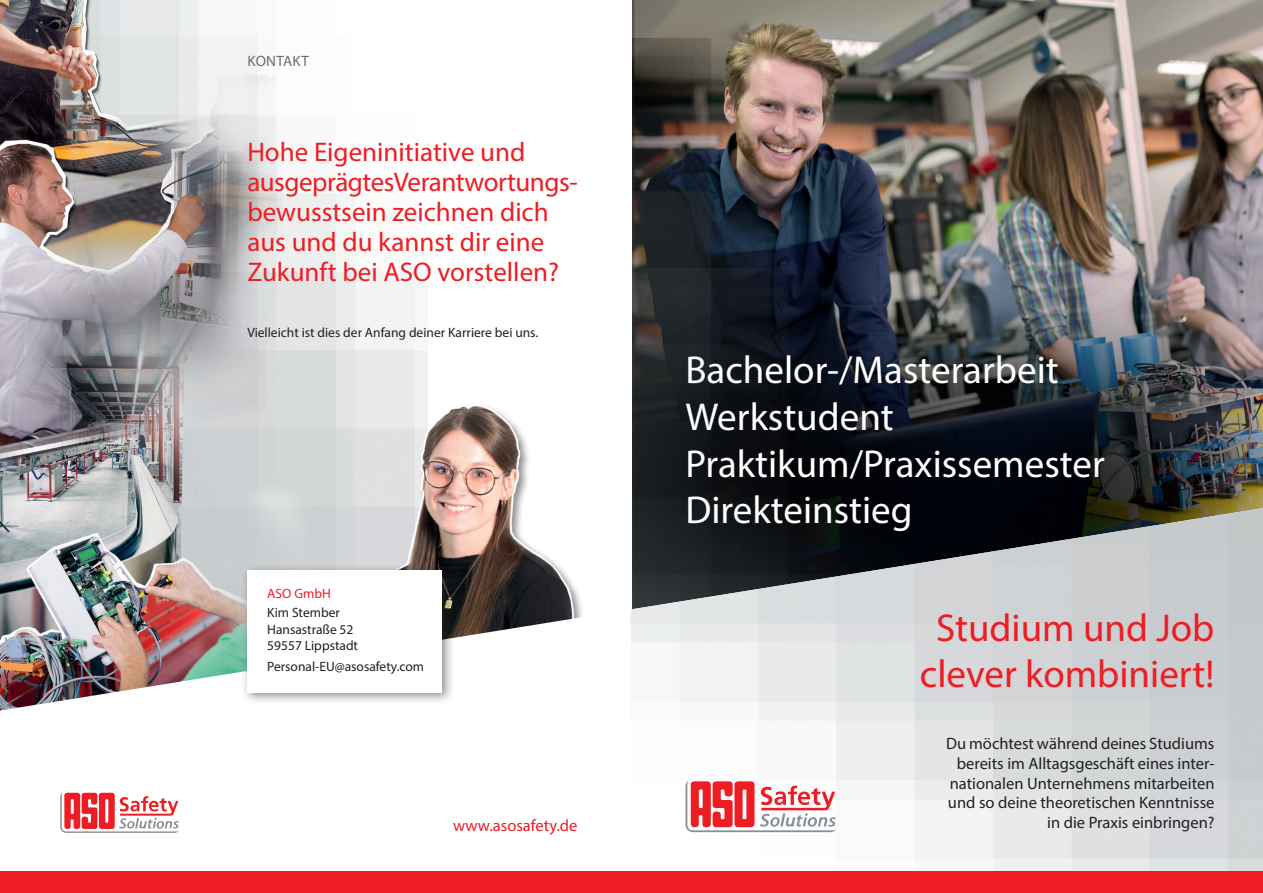
<style>
.page{position:relative;width:1263px;height:893px;background:#fff}
.page>*{position:absolute;margin:0;border:0;box-sizing:border-box;transform-origin:0 0}
.t1{font:39px/46.8px "Myriad Pro";color:#fff}
.t2{font:39px/46.8px "Myriad Pro";color:#ee1d23;text-align:center}
.t3{font:27px/30px "Myriad Pro";color:#ee1d23}
.t4{font:16.5px/19.8px "Myriad Pro";color:#231f20;text-align:right}
.t5{font:16.5px "Myriad Pro";color:#ee1d23}
.t6{font:15px "Myriad Pro";letter-spacing:.02em;color:#6c6d70}
.t7{font:13.5px/16.5px "Myriad Pro";color:#231f20}
.t8{font:13.5px "Myriad Pro";color:#ee1d23}
</style>
<div class="page">
<img style="left:632px;top:0;width:631px;height:508px">
<img style="left:0;top:0;width:428px;height:508px">
<img style="left:348px;top:394px;width:181px;height:114px">
<img style="left:0;top:508px;width:582px;height:203px">
<img style="left:631px;top:508px;width:632px;height:363px">
<svg style="left:685px;top:781px;width:151px;height:51px"></svg>
<svg style="left:60px;top:792px;width:119px;height:41px"></svg>
<div style="left:0;top:871px;width:1263px;height:22px;background:#ee1d23"></div>
<div style="left:241px;top:563px;width:213px;height:142px;background:#231f20;opacity:.5"></div>
<div style="left:247px;top:570px;width:195px;height:123px;background:#fff"></div>
<p class="t6" style="left:247px;top:52px;width:63px">KONTAKT</p>
<h2 class="t3" style="left:247px;top:136px;width:332px">Hohe Eigeninitiative und ausgeprägtes Verantwortungs&shy;bewusstsein zeichnen dich aus und du kannst dir eine<br>Zukunft bei ASO vorstellen?</h2>
<p class="t7" style="left:247px;top:324px;width:292px">Vielleicht ist dies der Anfang deiner Karriere bei uns.</p>
<p class="t8" style="left:267px;top:585px;width:65px">ASO GmbH</p>
<p class="t7" style="left:267px;top:604px;width:92px">Kim Stember<br>Hansastraße 52<br>59557 Lippstadt</p>
<p class="t7" style="left:267px;top:658px;width:158px">Personal-EU@asosafety.com</p>
<p class="t5" style="left:453px;top:815px;width:126px">www.asosafety.de</p>
<h1 class="t1" style="left:685px;top:346px;width:421px">Bachelor-/Masterarbeit<br>Werkstudent<br>Praktikum/Praxissemester<br>Direkteinstieg</h1>
<h1 class="t2" style="left:920px;top:603px;width:296px">Studium und Job clever kombiniert!</h1>
<p class="t4" style="left:946px;top:733px;width:270px">Du möchtest während deines Studiums bereits im Alltagsgeschäft eines inter&shy;nationalen Unternehmens mitarbeiten und so deine theoretischen Kenntnisse in die Praxis einbringen?</p>
</div>
